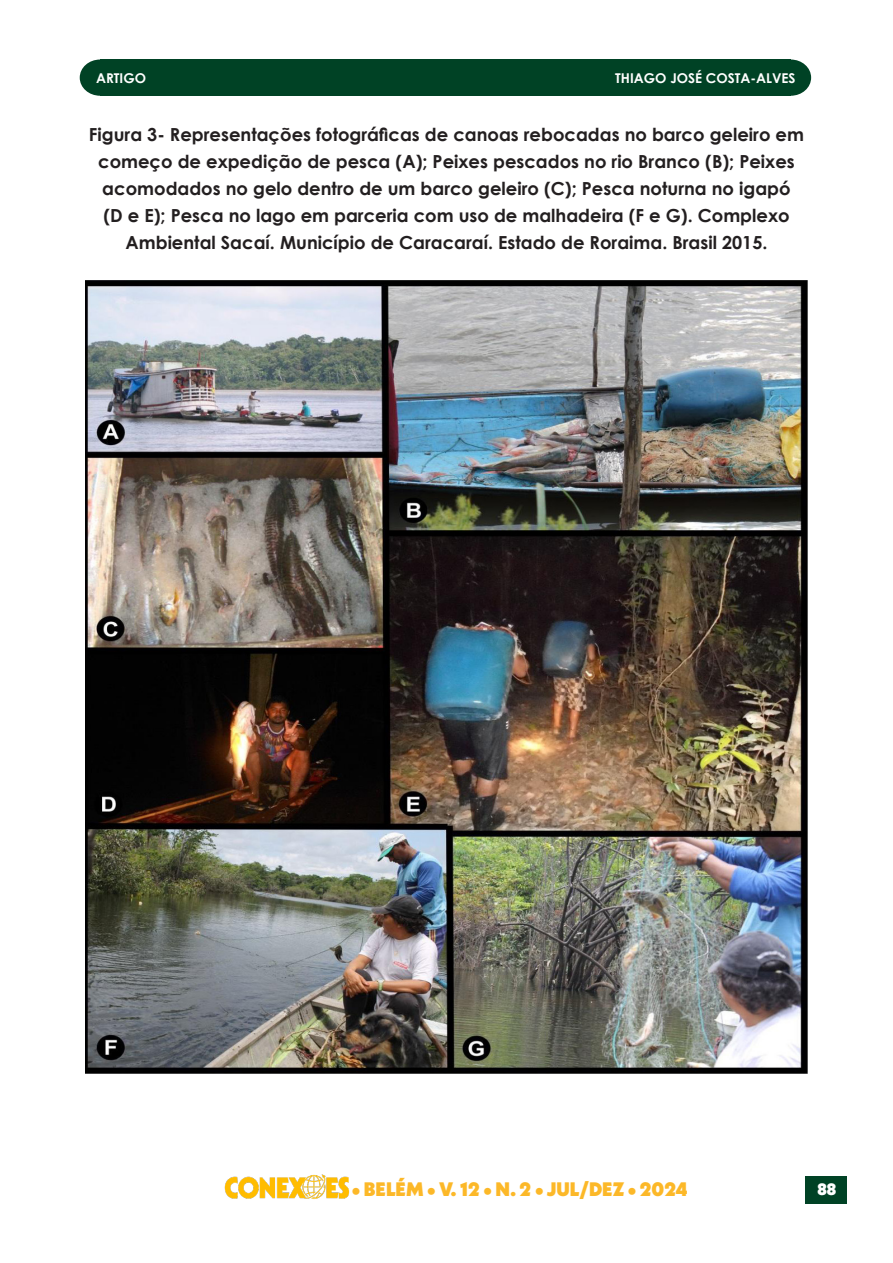
<style>
.page{position:relative;width:893px;height:1263px;background:#fff}
.page>*{position:absolute;margin:0;border:0;box-sizing:border-box;transform-origin:0 0}
.t1{font:900 19.5px "Neue Kabel";color:#fcb828}
.Estilo_de_parágrafo_1{font:700 18px/27px "Century Gothic";color:#231f20;text-align:center}
.t2{font:900 16.5px "Neue Kabel";color:#fff}
.t3{font:700 13.5px "Century Gothic";color:#fff}
</style>
<div class="page">
<div style="left:770px;top:60px;width:41px;height:36px;background:#004225;border-radius:50%"></div>
<div style="left:80px;top:60px;width:40px;height:36px;background:#004225;border-radius:50%"></div>
<div style="left:100px;top:60px;width:691px;height:36px;background:#004225"></div>
<div style="left:805px;top:1176px;width:42px;height:27px;background:#004225"></div>
<img style="left:224px;top:1174px;width:126px;height:25px">
<img style="left:85px;top:281px;width:723px;height:793px">
<p class="t3" style="left:96px;top:68px;width:51px">ARTIGO</p>
<p class="t3" style="left:615px;top:68px;width:182px">THIAGO JOSÉ COSTA-ALVES</p>
<p class="Estilo_de_parágrafo_1" style="left:89px;top:120px;width:716px">Figura 3- Representações fotográficas de canoas rebocadas no barco geleiro em começo de expedição de pesca (A); Peixes pescados no rio Branco (B); Peixes acomodados no gelo dentro de um barco geleiro (C); Pesca noturna no igapó<br>(D e E); Pesca no lago em parceria com uso de malhadeira (F e G). Complexo Ambiental Sacaí. Município de Caracaraí. Estado de Roraima. Brasil 2015.</p>
<p class="t1" style="left:352px;top:1176px;width:338px">• BELÉM • V. 12 • N. 2 • JUL/DEZ • 2024</p>
<p class="t2" style="left:817px;top:1179px;width:20px">88</p>
</div>
